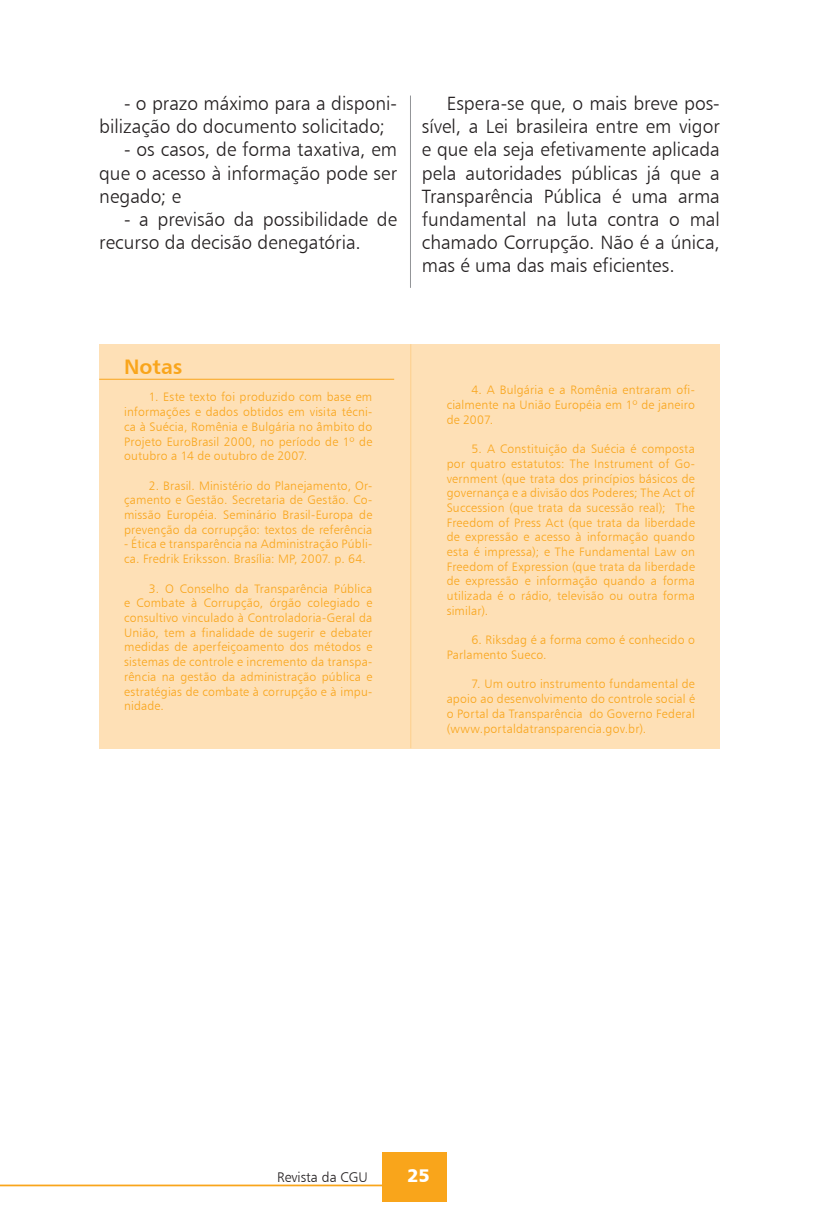
<style>
.page{position:relative;width:819px;height:1216px;background:#fff}
.page>*{position:absolute;margin:0;border:0;box-sizing:border-box;transform-origin:0 0}
.t1{font:21px "Humanist 777 BT Bold B";color:#f9a51b}
.t2{font:19.25px/23.1px "Humanist 777 BT Light B";color:#231f20}
.t3{font:18.38px "Humanist 777 BT Black B";color:#fff}
.t4{font:14px "Humanist 777 BT Light B";color:#231f20}
.t5{font:12.25px/14.7px "Humanist 777 BT Light B";letter-spacing:.015em;color:#f9a51b;text-align:justify}
</style>
<div class="page">
<hr style="left:0;top:1184px;width:384px;height:2px;background:#f9a51b">
<div style="left:382px;top:1152px;width:64px;height:49px;background:#f9a51b"></div>
<div style="left:99px;top:344px;width:620px;height:404px;background:#fee0b6"></div>
<hr style="left:410px;top:344px;width:1px;height:404px;background:#fdcf8c">
<hr style="left:410px;top:95px;width:1px;height:193px;background:#939598">
<hr style="left:99px;top:379px;width:295px;height:1px;background:#f9a51b">
<h2 class="t2" style="left:99px;top:92px;width:299px;text-indent:25px">- o prazo máximo para a disponi&shy;bilização do documento solicitado;</h2>
<h2 class="t2" style="left:99px;top:138px;width:299px;text-align:justify;text-indent:25px">- os casos, de forma taxativa, em que o acesso à informação pode ser negado; e</h2>
<h2 class="t2" style="left:99px;top:207px;width:299px;text-indent:25px">- a previsão da possibilidade de recurso da decisão denegatória.</h2>
<p class="t2" style="left:422px;top:92px;width:299px;text-align:justify;text-indent:25px">Espera-se que, o mais breve pos&shy;sível, a Lei brasileira entre em vigor e que ela seja efetivamente aplicada pela autoridades públicas já que a Transparência Pública é uma arma fundamental na luta contra o mal chamado Corrupção. Não é a única, mas é uma das mais eficientes.</p>
<h1 class="t1" style="left:124px;top:353px;width:60px">Notas</h1>
<p class="t5" style="left:124px;top:389px;width:250px;text-indent:25px">1. Este texto foi produzido com base em informações e dados obtidos em visita técni&shy;ca à Suécia, Romênia e Bulgária no âmbito do Projeto EuroBrasil 2000, no período de 1º de outubro a 14 de outubro de 2007.</p>
<p class="t5" style="left:124px;top:478px;width:250px;text-indent:25px">2. Brasil. Ministério do Planejamento, Or&shy;çamento e Gestão. Secretaria de Gestão. Co&shy;missão Européia. Seminário Brasil-Europa de prevenção da corrupção: textos de referência</p>
<p class="t5" style="left:124px;top:536px;width:250px">- Ética e transparência na Administração Públi&shy;ca. Fredrik Eriksson. Brasília: MP, 2007. p. 64.</p>
<p class="t5" style="left:124px;top:580px;width:250px;text-indent:25px">3. O Conselho da Transparência Pública e Combate à Corrupção, órgão colegiado e consultivo vinculado à Controladoria-Geral da União, tem a finalidade de sugerir e debater medidas de aperfeiçoamento dos métodos e sistemas de controle e incremento da transpa&shy;rência na gestão da administração pública e estratégias de combate à corrupção e à impu&shy;nidade.</p>
<p class="t5" style="left:446px;top:382px;width:250px;text-indent:25px">4. A Bulgária e a Romênia entraram ofi&shy;cialmente na União Européia em 1º de janeiro de 2007.</p>
<p class="t5" style="left:446px;top:441px;width:250px;text-indent:25px">5. A Constituição da Suécia é composta por quatro estatutos: The Instrument of Go&shy;vernment (que trata dos princípios básicos de governança e a divisão dos Poderes; The Act of Succession (que trata da sucessão real); The Freedom of Press Act (que trata da liberdade de expressão e acesso à informação quando esta é impressa); e The Fundamental Law on Freedom of Expression (que trata da liberdade de expressão e informação quando a forma utilizada é o rádio, televisão ou outra forma similar).</p>
<p class="t5" style="left:446px;top:632px;width:250px;text-indent:25px">6. Riksdag é a forma como é conhecido o<br>Parlamento Sueco.</p>
<p class="t5" style="left:446px;top:676px;width:250px;text-indent:25px">7. Um outro instrumento fundamental de apoio ao desenvolvimento do controle social é o Portal da Transparência do Governo Federal (www.portaldatransparencia.gov.br).</p>
<p class="t4" style="left:277px;top:1168px;width:92px">Revista da CGU</p>
<h3 class="t3" style="left:407px;top:1163px;width:24px">25</h3>
</div>
